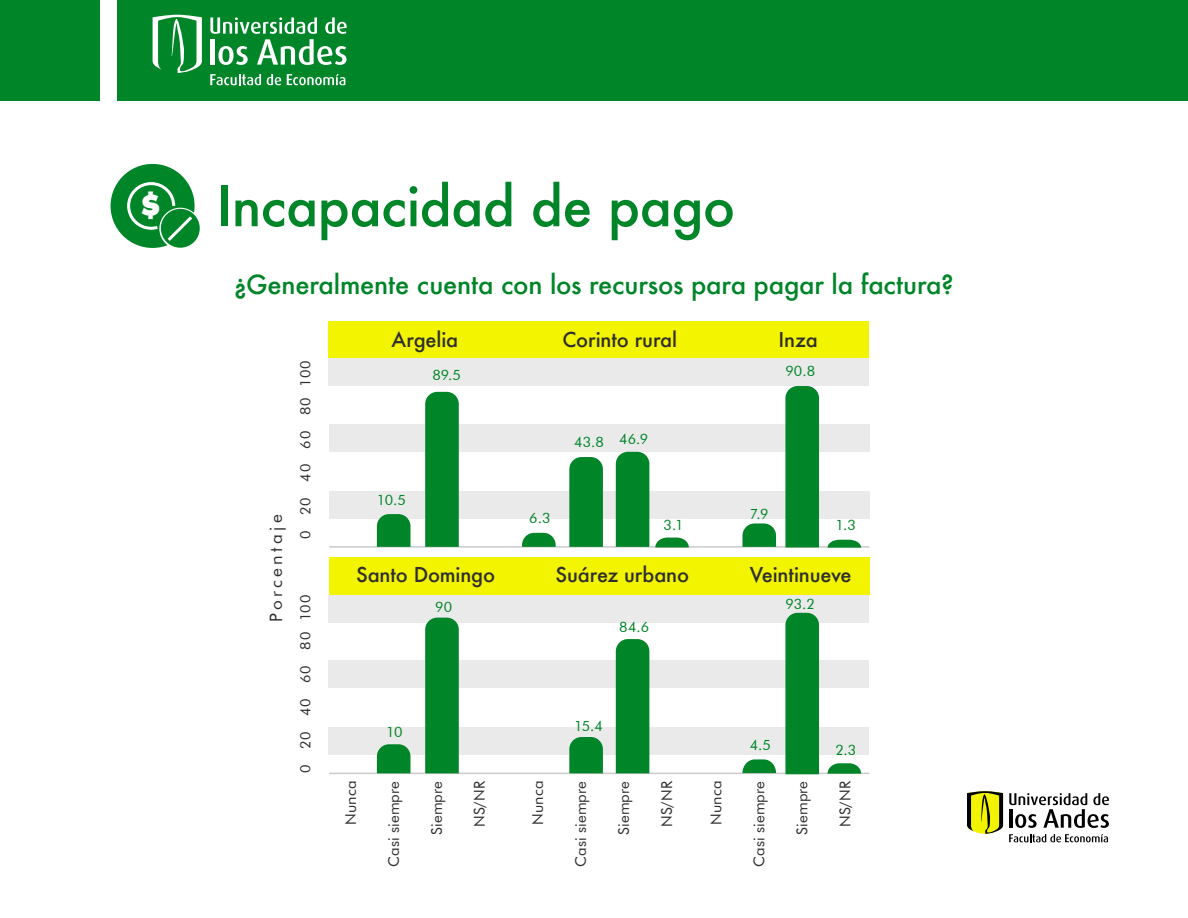
<style>
.page{position:relative;width:1188px;height:918px;background:#fff}
.page>*{position:absolute;margin:0;border:0;box-sizing:border-box;transform-origin:0 0}
.t1{font:500 54px "Futura";letter-spacing:-.015em;color:#008528}
.t2{font:500 25.8px "Futura";letter-spacing:-.005em;color:#008528}
.t3{font:500 19.95px "Futura";letter-spacing:-.005em;color:#2e2e2e}
.t4{font:17.1px "Futura BT";letter-spacing:.195em;color:#2e2e2e}
.t5{font:15px "Futura BT";letter-spacing:.005em;color:#2e2e2e}
.t6{font:14.25px "Futura BT";color:#008528}
.t7{font:14.25px "Futura BT";letter-spacing:.055em;color:#2e2e2e}
</style>
<div class="page">
<div style="left:328px;top:321px;width:540px;height:38px;background:#f3f400"></div>
<div style="left:329px;top:558px;width:540px;height:37px;background:#f3f400"></div>
<div style="left:0;top:0;width:100px;height:100px;background:#008528"></div>
<div style="left:118px;top:0;width:1070px;height:100px;background:#008528"></div>
<svg style="left:153px;top:15px;width:49px;height:58px"></svg>
<svg style="left:210px;top:17px;width:137px;height:48px"></svg>
<svg style="left:210px;top:74px;width:51px;height:11px"></svg>
<svg style="left:267px;top:74px;width:14px;height:11px"></svg>
<svg style="left:287px;top:74px;width:58px;height:11px"></svg>
<hr style="left:329px;top:773px;width:540px;height:1px;background:#cacaca">
<hr style="left:329px;top:546px;width:540px;height:2px;background:#cacaca">
<div style="left:329px;top:492px;width:540px;height:27px;background:#eaeaea"></div>
<div style="left:329px;top:425px;width:540px;height:27px;background:#eaeaea"></div>
<div style="left:328px;top:359px;width:541px;height:27px;background:#eaeaea"></div>
<div style="left:329px;top:728px;width:540px;height:27px;background:#eaeaea"></div>
<div style="left:329px;top:661px;width:540px;height:27px;background:#eaeaea"></div>
<div style="left:328px;top:595px;width:540px;height:27px;background:#eaeaea"></div>
<svg style="left:377px;top:514px;width:33px;height:33px"></svg>
<svg style="left:522px;top:533px;width:34px;height:14px"></svg>
<svg style="left:742px;top:523px;width:34px;height:24px"></svg>
<svg style="left:655px;top:538px;width:34px;height:9px"></svg>
<svg style="left:742px;top:759px;width:34px;height:14px"></svg>
<svg style="left:828px;top:540px;width:33px;height:8px"></svg>
<svg style="left:828px;top:763px;width:33px;height:11px"></svg>
<svg style="left:377px;top:744px;width:33px;height:29px"></svg>
<svg style="left:425px;top:392px;width:34px;height:155px;background:#06872d"></svg>
<div style="left:785px;top:386px;width:34px;height:161px;background:#008528"></div>
<div style="left:785px;top:613px;width:34px;height:161px;background:#008528"></div>
<div style="left:616px;top:639px;width:33px;height:134px;background:#008528"></div>
<svg style="left:569px;top:457px;width:34px;height:90px;background:#08892f"></svg>
<svg style="left:569px;top:737px;width:34px;height:36px"></svg>
<div style="left:616px;top:452px;width:33px;height:95px;background:#008528"></div>
<div style="left:425px;top:618px;width:34px;height:155px;background:#008528"></div>
<div style="left:111px;top:164px;width:84px;height:84px;background:#008528;border-radius:50%"></div>
<div style="left:159px;top:208px;width:42px;height:42px;border:9px solid #fff;border-radius:50%"></div>
<div style="left:161px;top:209px;width:39px;height:39px;border:6px solid #008528;border-radius:50%"></div>
<svg style="left:126px;top:181px;width:69px;height:63px"></svg>
<svg style="left:967px;top:791px;width:36px;height:43px;background:#a8a911"></svg>
<svg style="left:1009px;top:793px;width:100px;height:35px"></svg>
<svg style="left:1009px;top:834px;width:99px;height:8px"></svg>
<h1 class="t1" style="left:139px;top:169px;width:598px"><sup>$</sup> Incapacidad de pago</h1>
<h2 class="t2" style="left:234px;top:267px;width:721px">¿Generalmente cuenta con los recursos para pagar la factura?</h2>
<h3 class="t3" style="left:392px;top:326px;width:68px">Argelia</h3>
<h3 class="t3" style="left:562px;top:326px;width:116px">Corinto rural</h3>
<h3 class="t3" style="left:778px;top:326px;width:41px">Inza</h3>
<p class="t4" style="left:266px;top:622px;width:109px;rotate:-90deg">Porcentaje</p>
<p class="t7" style="left:297px;top:539px;width:180px;rotate:-90deg">0 20 40 60 80 100</p>
<p class="t7" style="left:297px;top:773px;width:180px;rotate:-90deg">0 20 40 60 80 100</p>
<p class="t6" style="left:432px;top:367px;width:30px">89.5</p>
<p class="t6" style="left:785px;top:362px;width:31px">90.8</p>
<p class="t6" style="left:377px;top:492px;width:31px">10.5</p>
<p class="t6" style="left:574px;top:434px;width:31px">43.8</p>
<p class="t6" style="left:619px;top:430px;width:30px">46.9</p>
<p class="t6" style="left:529px;top:510px;width:23px">6.3</p>
<p class="t6" style="left:750px;top:505px;width:20px">7.9</p>
<p class="t6" style="left:664px;top:517px;width:21px">3.1</p>
<p class="t6" style="left:835px;top:517px;width:22px">1.3</p>
<h3 class="t3" style="left:356px;top:561px;width:141px">Santo Domingo</h3>
<h3 class="t3" style="left:556px;top:561px;width:135px">Suárez urbano</h3>
<h3 class="t3" style="left:750px;top:561px;width:103px">Veintinueve</h3>
<p class="t6" style="left:435px;top:598px;width:18px">90</p>
<p class="t6" style="left:386px;top:723px;width:18px">10</p>
<p class="t6" style="left:619px;top:618px;width:31px">84.6</p>
<p class="t6" style="left:574px;top:718px;width:30px">15.4</p>
<p class="t6" style="left:785px;top:595px;width:31px">93.2</p>
<p class="t6" style="left:750px;top:736px;width:23px">4.5</p>
<p class="t6" style="left:835px;top:741px;width:22px">2.3</p>
<p class="t5" style="left:342px;top:825px;width:45px;rotate:-90deg">Nunca</p>
<p class="t5" style="left:385px;top:867px;width:87px;rotate:-90deg">Casi siempre</p>
<p class="t5" style="left:428px;top:835px;width:55px;rotate:-90deg">Siempre</p>
<p class="t5" style="left:471px;top:827px;width:48px;rotate:-90deg">NS/NR</p>
<p class="t5" style="left:529px;top:825px;width:45px;rotate:-90deg">Nunca</p>
<p class="t5" style="left:572px;top:867px;width:87px;rotate:-90deg">Casi siempre</p>
<p class="t5" style="left:615px;top:835px;width:55px;rotate:-90deg">Siempre</p>
<p class="t5" style="left:658px;top:827px;width:48px;rotate:-90deg">NS/NR</p>
<p class="t5" style="left:707px;top:825px;width:45px;rotate:-90deg">Nunca</p>
<p class="t5" style="left:750px;top:867px;width:87px;rotate:-90deg">Casi siempre</p>
<p class="t5" style="left:793px;top:835px;width:55px;rotate:-90deg">Siempre</p>
<p class="t5" style="left:836px;top:827px;width:48px;rotate:-90deg">NS/NR</p>
</div>
